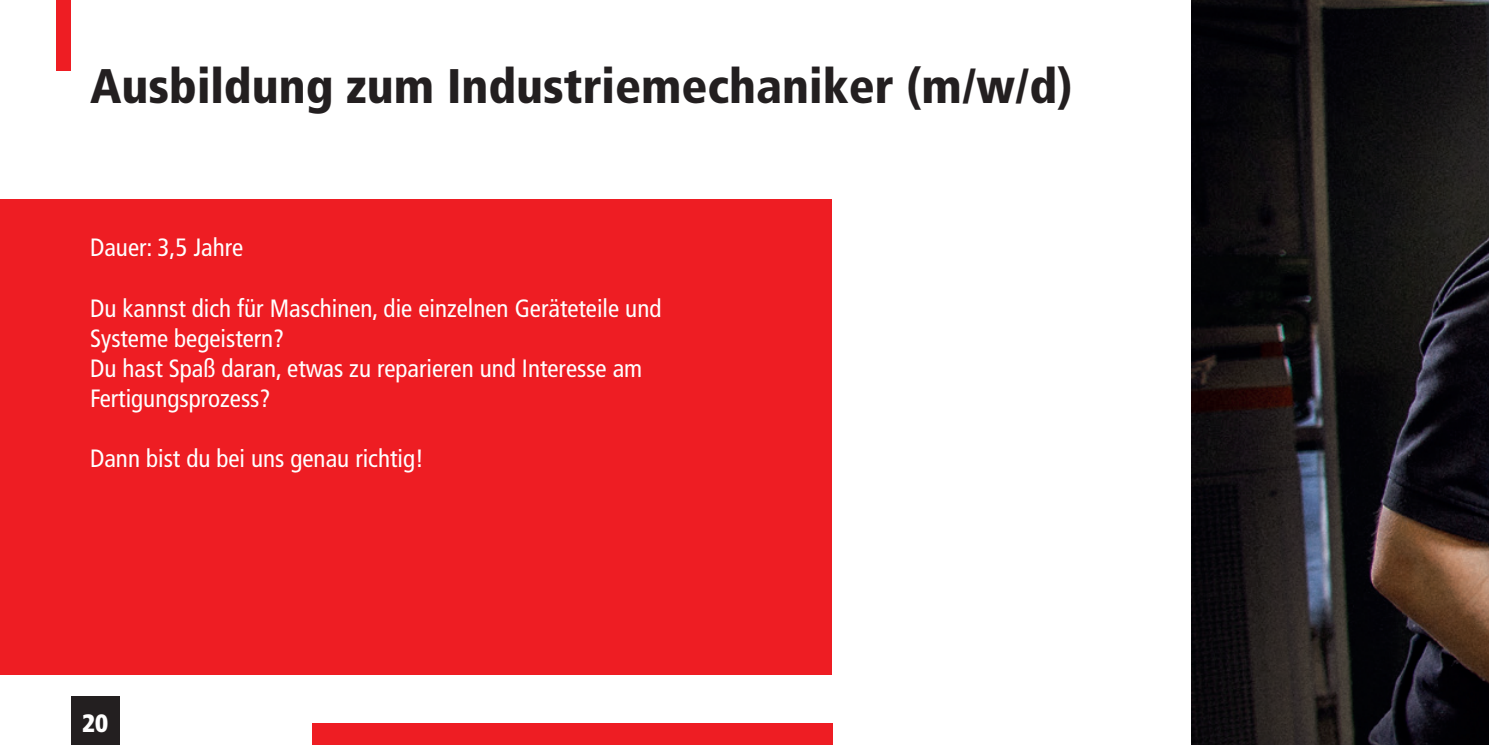
<style>
.page{position:relative;width:1489px;height:745px;background:#fff}
.page>*{position:absolute;margin:0;border:0;box-sizing:border-box;transform-origin:0 0}
.t1{font:900 condensed 48.5px "Frutiger LT Std";color:#231f20}
.t2{font:condensed 25px "Frutiger LT Std";color:#fff}
.t3{font:900 condensed 25px "Frutiger LT Std";color:#fff}
</style>
<div class="page">
<div style="left:0;top:199px;width:831px;height:474px;background:#ee1d23"></div>
<img style="left:1191px;top:0;width:297px;height:744px">
<div style="left:57px;top:0;width:14px;height:71px;background:#ee1d23"></div>
<div style="left:313px;top:723px;width:520px;height:21px;background:#ee1d23"></div>
<div style="left:71px;top:696px;width:48px;height:48px;background:#231f20"></div>
<p class="t1" style="left:90px;top:57px;width:984px">Ausbildung zum Industriemechaniker (m/w/d)</p>
<p class="t2" style="left:90px;top:233px;width:155px">Dauer: 3,5 Jahre</p>
<p class="t2" style="left:90px;top:293px;width:573px">Du kannst dich für Maschinen, die einzelnen Geräteteile und</p>
<p class="t2" style="left:90px;top:323px;width:196px">Systeme begeistern?</p>
<p class="t2" style="left:90px;top:353px;width:554px">Du hast Spaß daran, etwas zu reparieren und Interesse am</p>
<p class="t2" style="left:90px;top:383px;width:182px">Fertigungsprozess?</p>
<p class="t2" style="left:90px;top:443px;width:335px">Dann bist du bei uns genau richtig!</p>
<p class="t3" style="left:82px;top:707px;width:28px">20</p>
</div>
